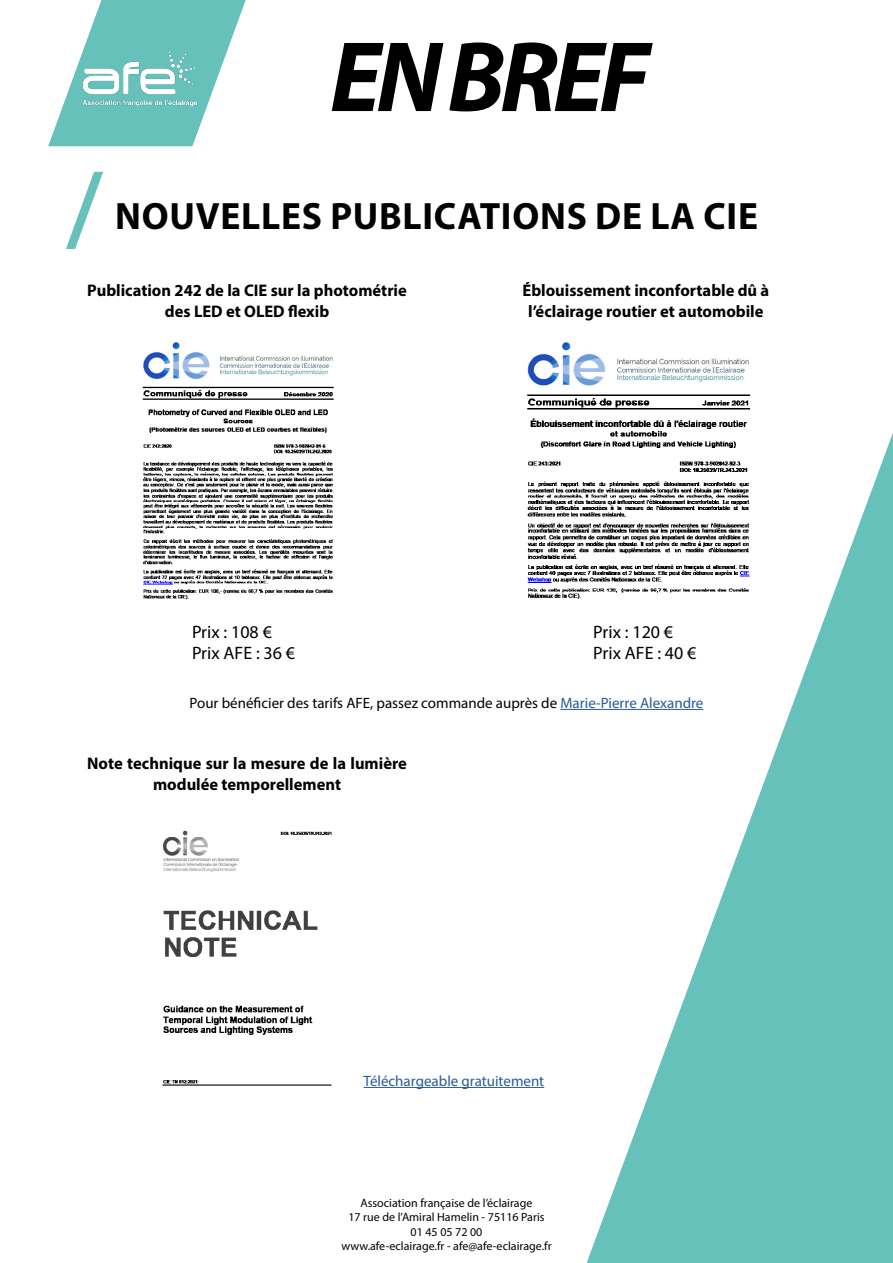
<style>
.page{position:relative;width:893px;height:1263px;background:#fff}
.page>*{position:absolute;margin:0;border:0;box-sizing:border-box;transform-origin:0 0}
.t1{font:italic 700 100.95px "Myriad Pro";letter-spacing:-.05em;color:#000}
.t2{font:700 38.25px "Myriad Pro";letter-spacing:.02em;color:#010202}
.t3{font:18px/21.6px "Myriad Pro";color:#010202}
.t4{font:700 16.8px/21px "Myriad Pro";color:#010202;text-align:center}
.t5{font:15px "Myriad Pro";color:#010202}
.t6{font:15px "Myriad Pro";color:#275b9b}
.t7{font:12px/14.4px "Myriad Pro";color:#020203;text-align:center}
.s1{color:#275b9b}
</style>
<div class="page">
<svg style="left:543px;top:433px;width:350px;height:830px;fill:#67c1bb"></svg>
<svg style="left:48px;top:0;width:198px;height:146px"></svg>
<img style="left:74px;top:44px;width:133px;height:67px">
<svg style="left:66px;top:172px;width:37px;height:77px"></svg>
<hr style="left:560px;top:709px;width:143px;height:1px;background:#275b9b">
<hr style="left:364px;top:1087px;width:180px;height:1px;background:#275b9b">
<img style="left:162px;top:830px;width:170px;height:256px">
<img style="left:142px;top:342px;width:192px;height:258px">
<img style="left:527px;top:342px;width:247px;height:258px">
<h1 class="t1" style="left:330px;top:11px;width:321px">EN BREF</h1>
<h2 class="t2" style="left:115px;top:191px;width:644px">NOUVELLES PUBLICATIONS DE LA CIE</h2>
<p class="t4" style="left:87px;top:279px;width:321px">Publication 242 de la CIE sur la photométrie des LED et OLED flexib</p>
<p class="t4" style="left:522px;top:279px;width:248px">Éblouissement inconfortable dû à l’éclairage routier et automobile</p>
<p class="t3" style="left:192px;top:620px;width:105px">Prix : 108 €<br>Prix AFE : 36 €</p>
<p class="t3" style="left:593px;top:620px;width:105px">Prix : 120 €<br>Prix AFE : 40 €</p>
<p class="t5" style="left:190px;top:694px;width:515px">Pour bénéficier des tarifs AFE, passez commande auprès de <span class="s1">Marie-Pierre Alexandre</span></p>
<p class="t4" style="left:87px;top:753px;width:321px">Note technique sur la mesure de la lumière modulée temporellement</p>
<p class="t6" style="left:364px;top:1072px;width:182px">Téléchargeable gratuitement</p>
<p class="t7" style="left:341px;top:1195px;width:212px">Association française de l’éclairage<br>17 rue de l’Amiral Hamelin - 75116 Paris 01 45 05 72 00<br>www.afe-eclairage.fr - afe@afe-eclairage.fr</p>
</div>
